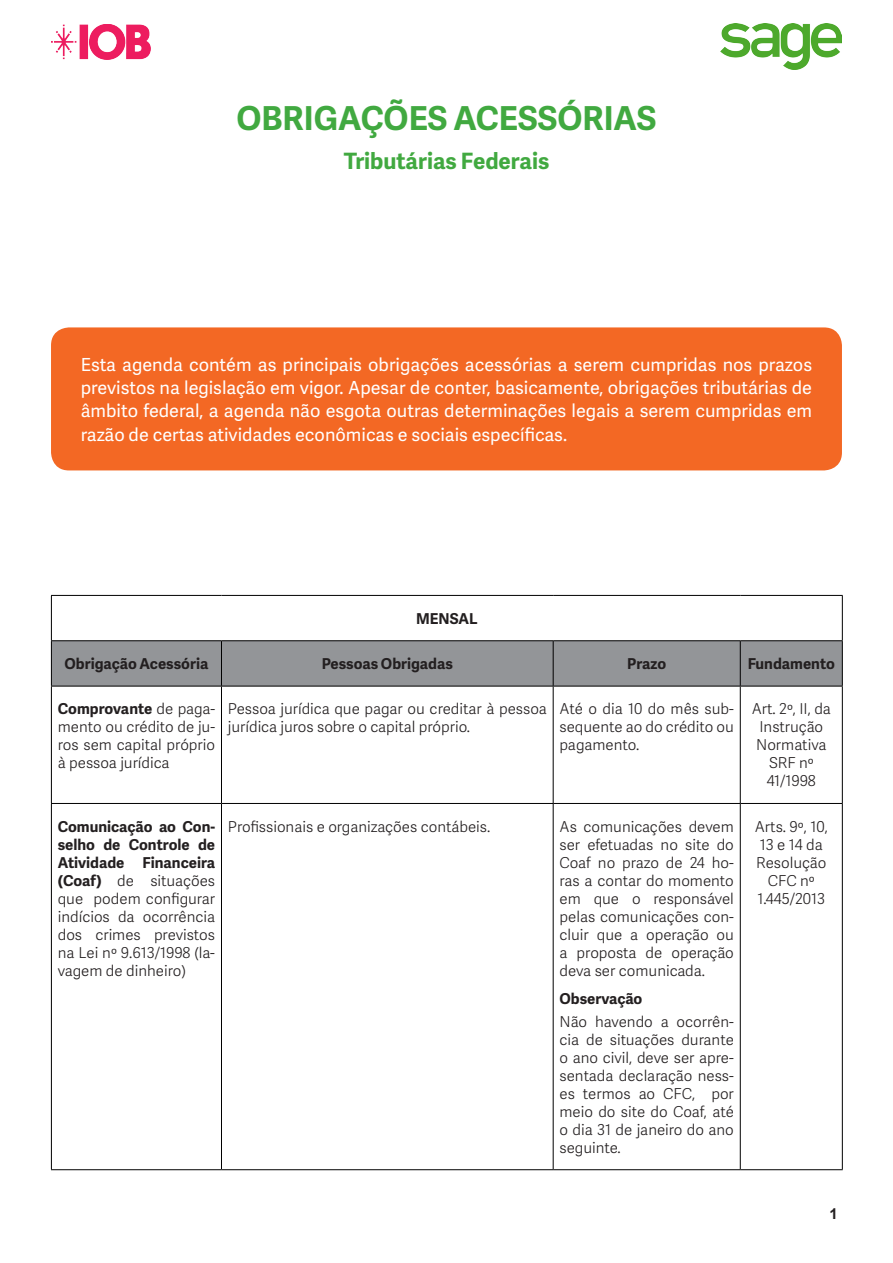
<style>
.page{position:relative;width:893px;height:1263px;background:#fff}
.page>*{position:absolute;margin:0;border:0;box-sizing:border-box;transform-origin:0 0}
.t1{font:700 33px "Adelle Sans SAGE";color:#41a940}
.t2{font:700 22.5px "Adelle Sans SAGE";color:#41a940}
.t3{font:18px/23.2px "Adelle Sans SAGE";color:#fff;text-align:justify}
.t4{font:15px/18px "Adelle Sans SAGE Lt";color:#231f20;text-align:justify}
.t5{font:700 15px/18px "Adelle Sans SAGE";color:#231f20;text-align:justify}
.t6{font:700 15px "Arial";color:#231f20}
.s1{font-family:"Adelle Sans SAGE Lt";font-weight:400}
.s2{font-family:"Adelle Sans SAGE";font-weight:700}
</style>
<div class="page">
<img style="left:51px;top:24px;width:100px;height:36px">
<img style="left:721px;top:24px;width:121px;height:46px">
<div style="left:51px;top:327px;width:791px;height:143px;background:#f36824;border-radius:18px"></div>
<div style="left:52px;top:641px;width:790px;height:45px;background:#939598"></div>
<hr style="left:51px;top:686px;width:1px;height:117px;background:#000">
<hr style="left:221px;top:686px;width:1px;height:117px;background:#000">
<hr style="left:553px;top:686px;width:1px;height:117px;background:#000">
<hr style="left:740px;top:686px;width:1px;height:117px;background:#000">
<hr style="left:842px;top:686px;width:1px;height:117px;background:#000">
<hr style="left:51px;top:803px;width:170px;height:1px;background:#000">
<hr style="left:51px;top:804px;width:1px;height:365px;background:#000">
<hr style="left:221px;top:803px;width:332px;height:1px;background:#000">
<hr style="left:221px;top:804px;width:1px;height:365px;background:#000">
<hr style="left:553px;top:803px;width:187px;height:1px;background:#000">
<hr style="left:553px;top:804px;width:1px;height:365px;background:#000">
<hr style="left:740px;top:803px;width:103px;height:1px;background:#000">
<hr style="left:740px;top:804px;width:1px;height:365px;background:#000">
<hr style="left:842px;top:804px;width:1px;height:365px;background:#000">
<hr style="left:51px;top:1169px;width:170px;height:1px;background:#000">
<hr style="left:221px;top:1169px;width:332px;height:1px;background:#000">
<hr style="left:553px;top:1169px;width:187px;height:1px;background:#000">
<hr style="left:740px;top:1169px;width:103px;height:1px;background:#000">
<hr style="left:51px;top:595px;width:170px;height:1px;background:#000">
<hr style="left:51px;top:596px;width:1px;height:44px;background:#000">
<hr style="left:221px;top:595px;width:332px;height:1px;background:#000">
<hr style="left:553px;top:595px;width:187px;height:1px;background:#000">
<hr style="left:740px;top:595px;width:103px;height:1px;background:#000">
<hr style="left:842px;top:596px;width:1px;height:44px;background:#000">
<hr style="left:51px;top:640px;width:170px;height:1px;background:#000">
<hr style="left:51px;top:641px;width:1px;height:45px;background:#000">
<hr style="left:221px;top:640px;width:332px;height:1px;background:#000">
<hr style="left:221px;top:641px;width:1px;height:45px;background:#000">
<hr style="left:553px;top:640px;width:187px;height:1px;background:#000">
<hr style="left:553px;top:641px;width:1px;height:45px;background:#000">
<hr style="left:740px;top:640px;width:103px;height:1px;background:#000">
<hr style="left:740px;top:641px;width:1px;height:45px;background:#000">
<hr style="left:842px;top:641px;width:1px;height:45px;background:#000">
<hr style="left:51px;top:686px;width:170px;height:1px;background:#000">
<hr style="left:221px;top:686px;width:332px;height:1px;background:#000">
<hr style="left:553px;top:686px;width:187px;height:1px;background:#000">
<hr style="left:740px;top:686px;width:103px;height:1px;background:#000">
<h1 class="t1" style="left:236px;top:94px;width:421px">OBRIGAÇÕES ACESSÓRIAS</h1>
<h2 class="t2" style="left:344px;top:144px;width:207px">Tributárias Federais</h2>
<p class="t3" style="left:81px;top:352px;width:733px">Esta agenda contém as principais obrigações acessórias a serem cumpridas nos prazos previstos na legislação em vigor. Apesar de conter, basicamente, obrigações tributárias de âmbito federal, a agenda não esgota outras determinações legais a serem cumpridas em razão de certas atividades econômicas e sociais específicas.</p>
<p class="t5" style="left:416px;top:609px;width:63px">MENSAL</p>
<p class="t5" style="left:65px;top:654px;width:145px">Obrigação Acessória</p>
<p class="t5" style="left:322px;top:654px;width:133px">Pessoas Obrigadas</p>
<p class="t5" style="left:627px;top:654px;width:41px">Prazo</p>
<p class="t5" style="left:748px;top:654px;width:89px">Fundamento</p>
<p class="t5" style="left:58px;top:699px;width:159px">Comprovante <span class="s1">de paga-</span></p>
<p class="t4" style="left:58px;top:718px;width:159px">mento ou crédito de ju&shy;ros sem capital próprio à pessoa jurídica</p>
<p class="t4" style="left:228px;top:700px;width:320px">Pessoa jurídica que pagar ou creditar à pessoa jurídica juros sobre o capital próprio.</p>
<p class="t4" style="left:560px;top:700px;width:176px">Até o dia 10 do mês sub&shy;sequente ao do crédito ou pagamento.</p>
<p class="t4" style="left:752px;top:700px;width:81px;text-align:center">Art. 2º, II, da<br>Instrução<br>Normativa<br>SRF nº<br>41/1998</p>
<p class="t5" style="left:58px;top:817px;width:159px">Comunicação ao Con&shy;selho de Controle de Atividade Financeira</p>
<p class="t4" style="left:58px;top:871px;width:159px"><span class="s2">(Coaf)</span> de situações que podem configurar indícios da ocorrência dos crimes previstos na Lei nº 9.613/1998 (la&shy;vagem de dinheiro)</p>
<p class="t4" style="left:228px;top:817px;width:264px">Profissionais e organizações contábeis.</p>
<p class="t4" style="left:559px;top:817px;width:176px">As comunicações devem ser efetuadas no site do Coaf no prazo de 24 ho&shy;ras a contar do momento em que o responsável pelas comunicações con&shy;cluir que a operação ou a proposta de operação deva ser comunicada.</p>
<p class="t5" style="left:559px;top:989px;width:84px">Observação</p>
<p class="t4" style="left:559px;top:1012px;width:176px">Não havendo a ocorrên&shy;cia de situações durante o ano civil, deve ser apre&shy;sentada declaração ness&shy;es termos ao CFC, por meio do site do Coaf, até o dia 31 de janeiro do ano seguinte.</p>
<p class="t4" style="left:755px;top:817px;width:75px;text-align:center">Arts. 9º, 10,<br>13 e 14 da<br>Resolução<br>CFC nº<br>1.445/2013</p>
<p class="t6" style="left:829px;top:1203px;width:10px">1</p>
</div>
